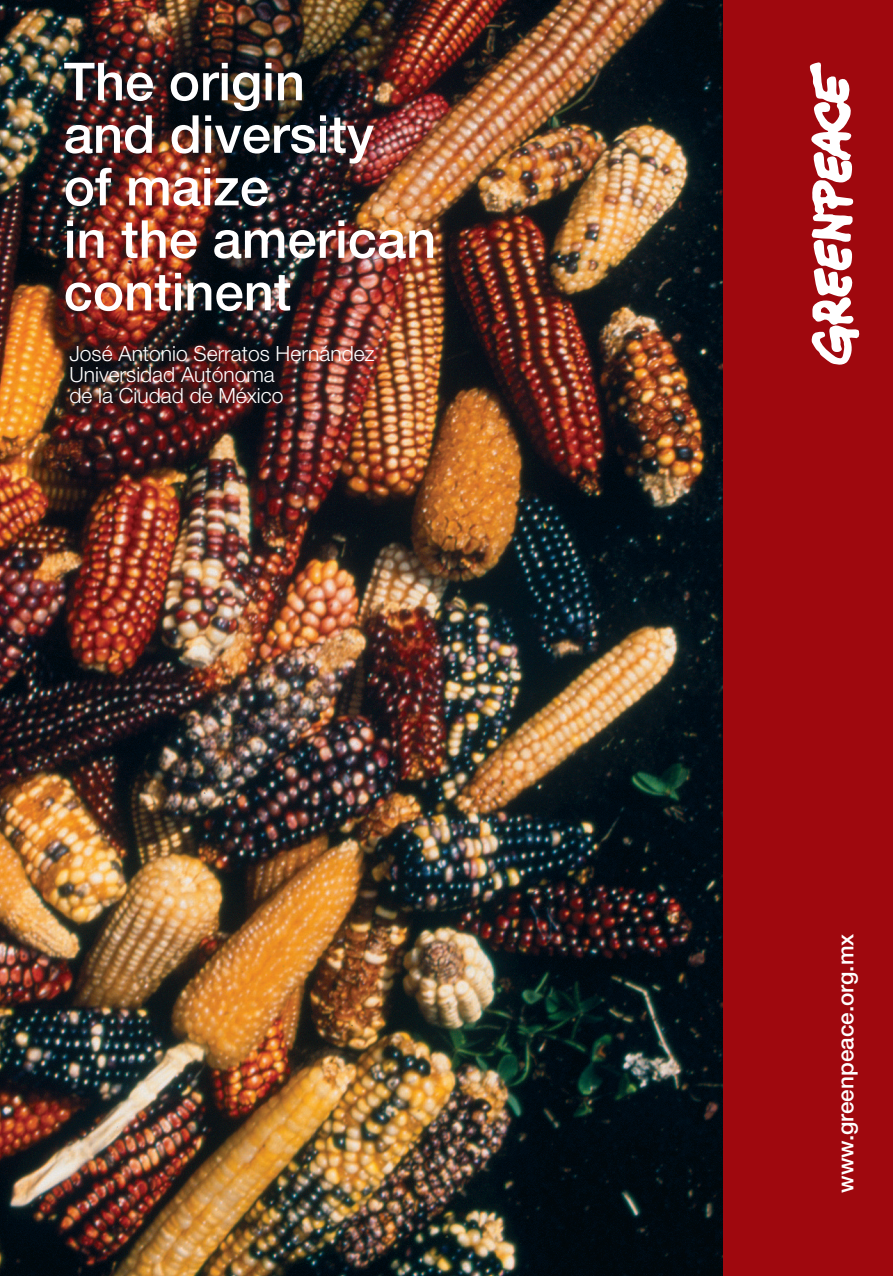
<style>
.page{position:relative;width:893px;height:1276px;background:#fff}
.page>*{position:absolute;margin:0;border:0;box-sizing:border-box;transform-origin:0 0}
.t1{font:500 52.5px/52.5px "Helvetica Neue";color:#fff}
.t2{font:500 22.5px "Helvetica Neue";color:#fff}
.t3{font:300 21px/21px "Helvetica Neue";color:#fff}
</style>
<div class="page">
<img style="left:0;top:0;width:724px;height:1276px">
<div style="left:724px;top:0;width:169px;height:1276px;background:#9f080e"></div>
<svg style="left:809px;top:62px;width:51px;height:303px"></svg>
<h1 class="t1" style="left:64px;top:55px;width:374px">The origin<br>and diversity<br>of maize<br>in the american continent</h1>
<p class="t3" style="left:69px;top:343px;width:306px">José Antonio Serratos Hernández<br>Universidad Autónoma<br>de la Ciudad de México</p>
<p class="t2" style="left:832px;top:1192px;width:260px;rotate:-90deg">www.greenpeace.org.mx</p>
</div>
